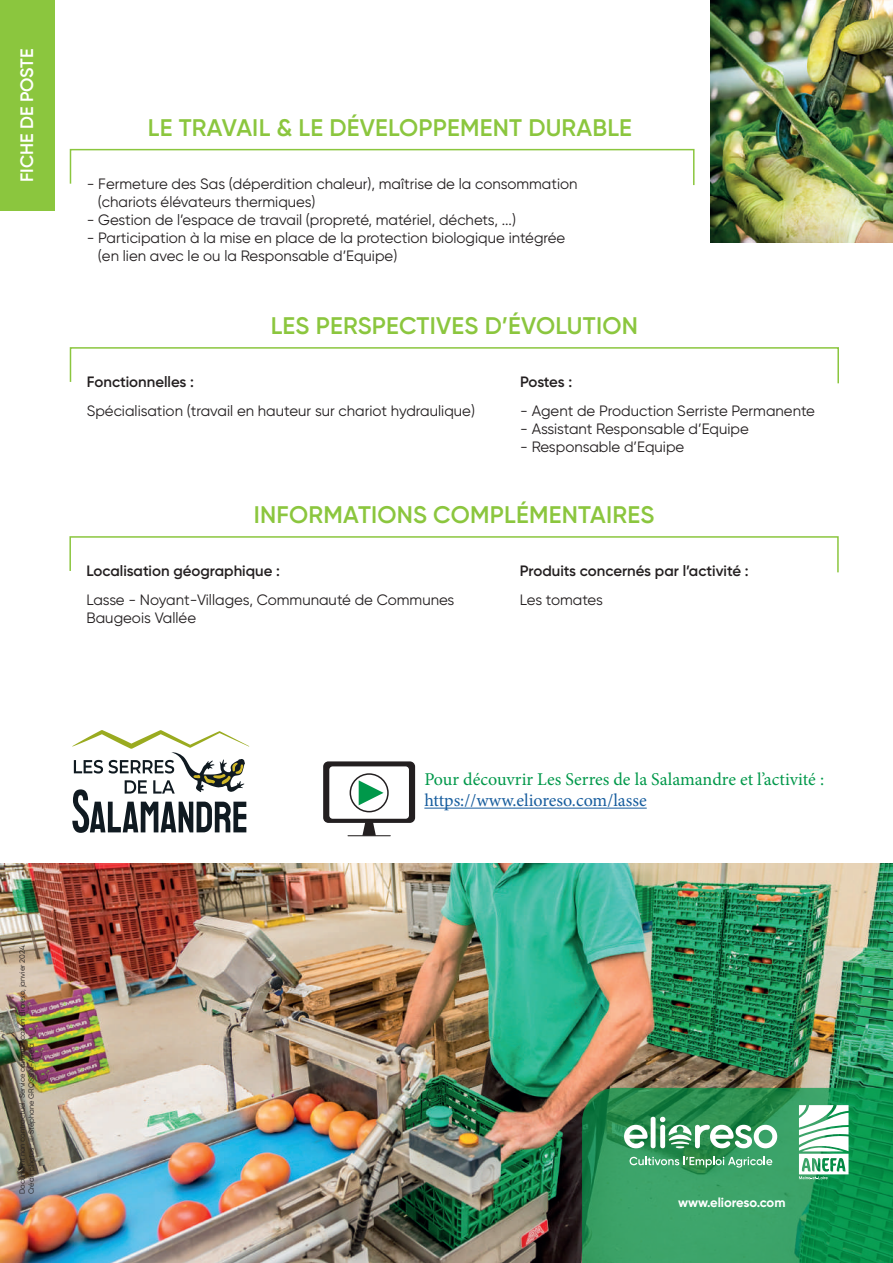
<style>
.page{position:relative;width:893px;height:1263px;background:#fff}
.page>*{position:absolute;margin:0;border:0;box-sizing:border-box;transform-origin:0 0}
.t1{font:600 24px "Gilroy";letter-spacing:.01em;color:#8bc63e}
.t2{font:18px "Minion Pro";color:#00984a}
.t3{font:18px "Minion Pro";color:#175d9e}
.t4{font:600 18px "Gilroy";color:#fff}
.t5{font:15px/18px "Gilroy";color:#231f20}
.t6{font:600 15px "Gilroy";color:#231f20}
.t7{font:15px "Gilroy";letter-spacing:-.02em;color:#231f20}
.t8{font:700 13.05px "Gilroy";color:#fff}
.t9{font:7.5px/9px "Gilroy";color:#231f20}
</style>
<div class="page">
<img style="left:0;top:863px;width:893px;height:400px">
<svg style="left:69px;top:347px;width:770px;height:37px"></svg>
<svg style="left:69px;top:148px;width:626px;height:38px"></svg>
<svg style="left:69px;top:536px;width:770px;height:37px"></svg>
<svg style="left:582px;top:1088px;width:311px;height:175px;background:#29985a"></svg>
<div style="left:0;top:0;width:54px;height:210px;background:#8bc63e"></div>
<img style="left:710px;top:0;width:183px;height:243px">
<svg style="left:72px;top:730px;width:177px;height:103px"></svg>
<svg style="left:799px;top:1105px;width:49px;height:74px"></svg>
<svg style="left:624px;top:1117px;width:153px;height:31px"></svg>
<svg style="left:630px;top:1156px;width:142px;height:11px;background:#6db58a"></svg>
<hr style="left:424px;top:808px;width:223px;height:1px;background:#175d9e">
<div style="left:324px;top:762px;width:90px;height:60px;background:#231f20;border-radius:4px"></div>
<div style="left:323px;top:761px;width:92px;height:62px;border:2px solid #231f20;border-radius:4px"></div>
<svg style="left:362px;top:822px;width:14px;height:13px"></svg>
<hr style="left:348px;top:835px;width:42px;height:1px;background:#231f20">
<div style="left:329px;top:766px;width:81px;height:53px;background:#fff;border-radius:4px"></div>
<div style="left:328px;top:765px;width:82px;height:55px;border:1px solid #231f20;border-radius:4px"></div>
<div style="left:350px;top:773px;width:39px;height:39px;border:2px solid #231f20;border-radius:50%"></div>
<svg style="left:359px;top:780px;width:25px;height:25px"></svg>
<p class="t4" style="left:16px;top:182px;width:135px;rotate:-90deg">FICHE DE POSTE</p>
<h1 class="t1" style="left:148px;top:112px;width:486px">LE TRAVAIL &amp; LE DÉVELOPPEMENT DURABLE</h1>
<p class="t5" style="left:98px;top:175px;width:481px;text-indent:-11px">- Fermeture des Sas (déperdition chaleur), maîtrise de la consommation (chariots élévateurs thermiques)</p>
<p class="t5" style="left:87px;top:211px;width:431px">- Gestion de l’espace de travail (propreté, matériel, déchets, ...)</p>
<p class="t5" style="left:98px;top:229px;width:469px;text-indent:-11px">- Participation à la mise en place de la protection biologique intégrée (en lien avec le ou la Responsable d’Equipe)</p>
<h1 class="t1" style="left:271px;top:311px;width:369px">LES PERSPECTIVES D’ÉVOLUTION</h1>
<p class="t6" style="left:87px;top:373px;width:109px">Fonctionnelles :</p>
<p class="t5" style="left:87px;top:402px;width:390px">Spécialisation (travail en hauteur sur chariot hydraulique)</p>
<p class="t6" style="left:520px;top:373px;width:54px">Postes :</p>
<p class="t5" style="left:520px;top:402px;width:296px">- Agent de Production Serriste Permanente</p>
<p class="t5" style="left:520px;top:420px;width:230px">- Assistant Responsable d’Equipe</p>
<p class="t5" style="left:520px;top:438px;width:166px">- Responsable d’Equipe</p>
<h1 class="t1" style="left:254px;top:500px;width:402px">INFORMATIONS COMPLÉMENTAIRES</h1>
<p class="t6" style="left:86px;top:562px;width:195px">Localisation géographique :</p>
<p class="t5" style="left:86px;top:591px;width:369px">Lasse - Noyant-Villages, Communauté de Communes<br>Baugeois Vallée</p>
<p class="t6" style="left:520px;top:562px;width:230px">Produits concernés par l’activité :</p>
<p class="t7" style="left:520px;top:591px;width:84px">Les tomates</p>
<p class="t9" style="left:18px;top:1194px;width:252px;rotate:-90deg">Document non contractuel. Service communication Elioreso, janvier 2024.<br>Crédit photos : © Stéphane GROSSIN-Anefa</p>
<p class="t2" style="left:424px;top:767px;width:401px">Pour découvrir Les Serres de la Salamandre et l’activité :</p>
<p class="t3" style="left:424px;top:788px;width:224px">https://www.elioreso.com/lasse</p>
<p class="t8" style="left:678px;top:1194px;width:109px">www.elioreso.com</p>
</div>
